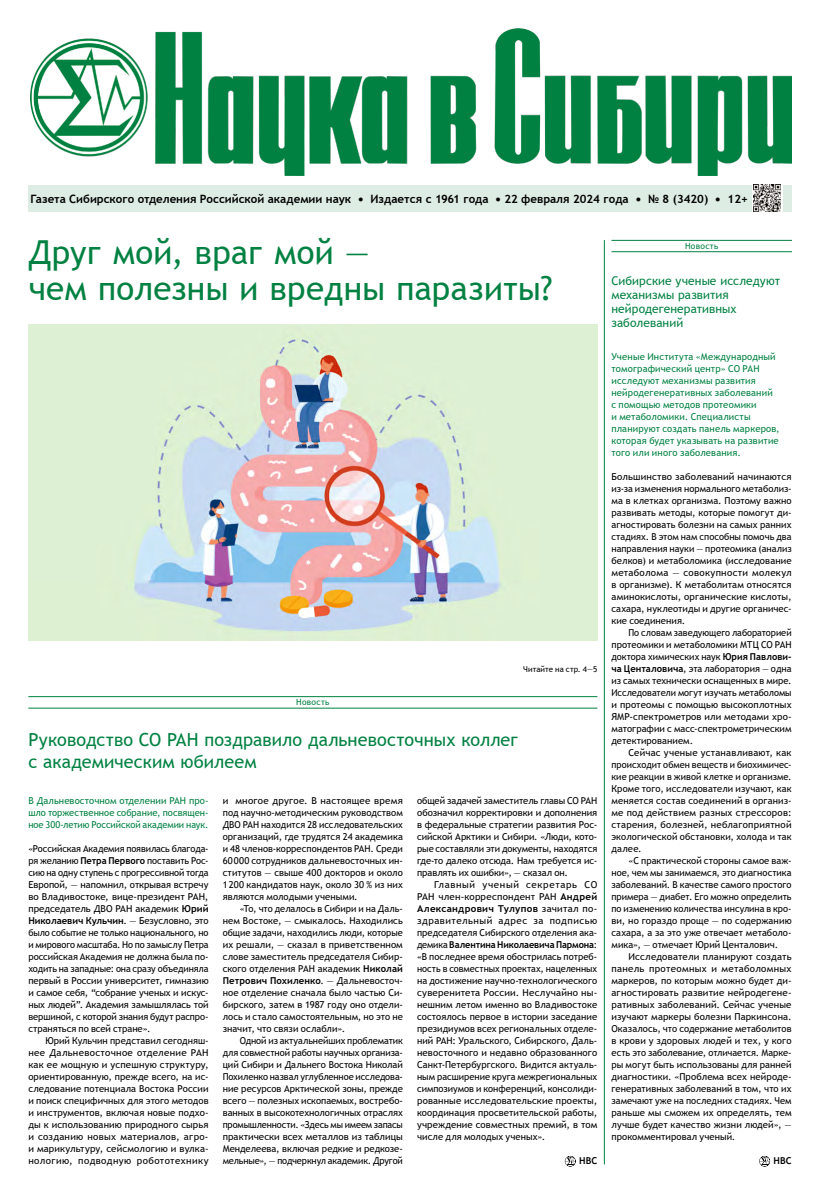
<style>
.page{position:relative;width:820px;height:1191px;background:#fff}
.page>*{position:absolute;margin:0;border:0;box-sizing:border-box;transform-origin:0 0}
.t1{font:33px/36px "Trebuchet MS";letter-spacing:.01em;color:#008141}
.t2{font:18px/22px "Trebuchet MS";letter-spacing:.005em;color:#008141}
.t3{font:12px/14px "Trebuchet MS";letter-spacing:.005em;color:#008141}
.t4{font:700 11.5px "Trebuchet MS";color:#000}
.t5{font:9.5px/12px "Trebuchet MS";letter-spacing:.005em;color:#000;text-align:justify}
.t6{font:9.5px/12px "Trebuchet MS";letter-spacing:.015em;color:#008141}
.t7{font:700 9.5px "Trebuchet MS";letter-spacing:.005em;color:#000}
.t8{font:8.5px "Trebuchet MS";letter-spacing:.035em;color:#008141}
.t9{font:8px "Trebuchet MS";letter-spacing:.01em;color:#000}
.s1{font-size:9px}
.s2{font-weight:700}
</style>
<div class="page">
<div style="left:28px;top:185px;width:763px;height:27px;background:#deede3"></div>
<img style="left:31px;top:29px;width:760px;height:147px">
<hr style="left:611px;top:251px;width:180px;height:1px;background:#008141">
<hr style="left:611px;top:240px;width:180px;height:1px;background:#008141">
<hr style="left:28px;top:696px;width:569px;height:1px;background:#008141">
<hr style="left:28px;top:707px;width:569px;height:1px;background:#008141">
<svg style="left:752px;top:184px;width:30px;height:28px"></svg>
<img style="left:753px;top:185px;width:27px;height:27px">
<hr style="left:603px;top:240px;width:1px;height:924px;background:#008141">
<svg style="left:759px;top:1155px;width:10px;height:11px"></svg>
<svg style="left:564px;top:1155px;width:11px;height:11px"></svg>
<img style="left:28px;top:324px;width:569px;height:317px">
<p class="t4" style="left:31px;top:192px;width:718px">Газета Сибирского отделения Российской академии наук <span class="s1">●</span> Издается с 1961 года <span class="s1">●</span> 22 февраля 2024 года <span class="s1">●</span> № 8 (3420) <span class="s1">●</span> 12+</p>
<p class="t8" style="left:684px;top:241px;width:35px">Новость</p>
<h1 class="t1" style="left:28px;top:234px;width:525px">Друг мой, враг мой —<br>чем полезны и вредны паразиты?</h1>
<p class="t3" style="left:611px;top:274px;width:170px">Сибирские ученые исследуют механизмы развития нейродегенеративных заболеваний</p>
<p class="t8" style="left:296px;top:696px;width:35px">Новость</p>
<p class="t9" style="left:523px;top:664px;width:75px">Читайте на стр. 4—5</p>
<h2 class="t2" style="left:28px;top:728px;width:491px">Руководство СО РАН поздравило дальневосточных коллег с академическим юбилеем</h2>
<p class="t6" style="left:28px;top:795px;width:182px;text-align:justify">В Дальневосточном отделении РАН про&shy;шло торжественное собрание, посвящен&shy;ное 300-летию Российской академии наук.</p>
<p class="t5" style="left:28px;top:843px;width:182px">«Российская Академия появилась благода&shy;ря желанию <span class="s2">Петра Первого</span> поставить Рос&shy;сию на одну ступень с прогрессивной тогда Европой, — напомнил, открывая встречу во Владивостоке, вице-президент РАН, председатель ДВО РАН академик <span class="s2">Юрий Николаевич Кульчин</span>. — Безусловно, это было событие не только национального, но и мирового масштаба. Но по замыслу Петра российская Академия не должна была по&shy;ходить на западные: она сразу объединяла первый в России университет, гимназию и самое себя, “собрание ученых и искус&shy;ных людей”. Академия замышлялась той вершиной, с которой знания будут распро&shy;страняться по всей стране».</p>
<p class="t5" style="left:28px;top:1035px;width:182px;text-indent:17px">Юрий Кульчин представил сегодняш&shy;нее Дальневосточное отделение РАН как ее мощную и успешную структуру, ориентированную, прежде всего, на ис&shy;следование потенциала Востока России и поиск специфичных для этого методов и инструментов, включая новые подхо&shy;ды к использованию природного сырья и созданию новых материалов, агро&shy;и марикультуру, сейсмологию и вулка&shy;нологию, подводную робототехнику</p>
<p class="t5" style="left:417px;top:795px;width:182px">общей задачей заместитель главы СО РАН обозначил корректировки и дополнения в федеральные стратегии развития Рос&shy;сийской Арктики и Сибири. «Люди, кото&shy;рые составляли эти документы, находятся где-то далеко отсюда. Нам требуется ис&shy;правлять их ошибки», — сказал он.</p>
<p class="t5" style="left:417px;top:879px;width:182px;text-indent:17px">Главный ученый секретарь СО РАН член-корреспондент РАН <span class="s2">Андрей Александрович Тулупов</span> зачитал по&shy;здравительный адрес за подписью председателя Сибирского отделения ака&shy;демика <span class="s2">Валентина Николаевича Пармона</span>: «В последнее время обострилась потреб&shy;ность в совместных проектах, нацеленных на достижение научно-технологического суверенитета России. Неслучайно ны&shy;нешним летом именно во Владивостоке состоялось первое в истории заседание президиумов всех региональных отделе&shy;ний РАН: Уральского, Сибирского, Даль&shy;невосточного и недавно образованного Санкт-Петербургского. Видится актуаль&shy;ным расширение круга межрегиональных симпозиумов и конференций, консолиди&shy;рованные исследовательские проекты, координация просветительской работы, учреждение совместных премий, в том числе для молодых ученых».</p>
<p class="t7" style="left:579px;top:1155px;width:20px">НВС</p>
<p class="t5" style="left:223px;top:795px;width:182px">и многое другое. В настоящее время под научно-методическим руководством ДВО РАН находится 28 исследовательских организаций, где трудятся 24 академика и 48 членов-корреспондентов РАН. Среди 60000 сотрудников дальневосточных ин&shy;ститутов — свыше 400 докторов и около 1200 кандидатов наук, около 30 % из них являются молодыми учеными.</p>
<p class="t5" style="left:223px;top:903px;width:182px;text-indent:17px">«То, что делалось в Сибири и на Даль&shy;нем Востоке, — смыкалось. Находились общие задачи, находились люди, которые их решали, — сказал в приветственном слове заместитель председателя Сибир&shy;ского отделения РАН академик <span class="s2">Николай Петрович Похиленко</span>. — Дальневосточ&shy;ное отделение сначала было частью Си&shy;бирского, затем в 1987 году оно отдели&shy;лось и стало самостоятельным, но это не значит, что связи ослабли».</p>
<p class="t5" style="left:223px;top:1035px;width:182px;text-indent:17px">Одной из актуальнейших проблематик для совместной работы научных организа&shy;ций Сибири и Дальнего Востока Николай Похиленко назвал углубленное исследова&shy;ние ресурсов Арктической зоны, прежде всего — полезных ископаемых, востребо&shy;ванных в высокотехнологичных отраслях промышленности. «Здесь мы имеем запасы практически всех металлов из таблицы Менделеева, включая редкие и редкозе&shy;мельные», — подчеркнул академик. Другой</p>
<p class="t6" style="left:611px;top:351px;width:170px">Ученые Института «Международный томографический центр» СО РАН исследуют механизмы развития нейродегенеративных заболеваний с помощью методов протеомики<br>и метаболомики. Специалисты планируют создать панель маркеров, которая будет указывать на развитие того или иного заболевания.</p>
<p class="t5" style="left:611px;top:471px;width:182px">Большинство заболеваний начинаются из-за изменения нормального метаболиз&shy;ма в клетках организма. Поэтому важно развивать методы, которые помогут ди&shy;агностировать болезни на самых ранних стадиях. В этом нам способны помочь два направления науки — протеомика (анализ белков) и метаболомика (исследование метаболома — совокупности молекул в организме). К метаболитам относятся аминокислоты, органические кислоты, сахара, нуклеотиды и другие органичес&shy;кие соединения.</p>
<p class="t5" style="left:611px;top:627px;width:182px;text-indent:17px">По словам заведующего лабораторией протеомики и метаболомики МТЦ СО РАН доктора химических наук <span class="s2">Юрия Павлови&shy;ча Центаловича</span>, эта лаборатория — одна из самых технически оснащенных в мире.<br>Исследователи могут изучать метаболомы и протеомы с помощью высокоплотных ЯМР-спектрометров или методами хро&shy;матографии с масс-спектрометрическим детектированием.</p>
<p class="t5" style="left:611px;top:747px;width:182px;text-indent:17px">Сейчас ученые устанавливают, как происходит обмен веществ и биохимичес&shy;кие реакции в живой клетке и организме.<br>Кроме того, исследователи изучают, как меняется состав соединений в организ&shy;ме под действием разных стрессоров: старения, болезней, неблагоприятной экологической обстановки, холода и так далее.</p>
<p class="t5" style="left:611px;top:855px;width:182px;text-indent:17px">«С практической стороны самое важ&shy;ное, чем мы занимаемся, это диагностика заболеваний. В качестве самого простого примера — диабет. Его можно определить по изменению количества инсулина в кро&shy;ви, но гораздо проще — по содержанию сахара, а за это уже отвечает метаболо&shy;мика», — отмечает Юрий Центалович.</p>
<p class="t5" style="left:611px;top:951px;width:182px;text-indent:17px">Исследователи планируют создать панель протеомных и метаболомных маркеров, по которым можно будет ди&shy;агностировать развитие нейродегене&shy;ративных заболеваний. Сейчас ученые изучают маркеры болезни Паркинсона.<br>Оказалось, что содержание метаболитов в крови у здоровых людей и тех, у кого есть это заболевание, отличается. Марке&shy;ры могут быть использованы для ранней диагностики. «Проблема всех нейроде&shy;генеративных заболеваний в том, что их замечают уже на последних стадиях. Чем раньше мы сможем их определять, тем лучше будет качество жизни людей», — прокомментировал ученый.</p>
<p class="t7" style="left:773px;top:1155px;width:20px">НВС</p>
</div>
